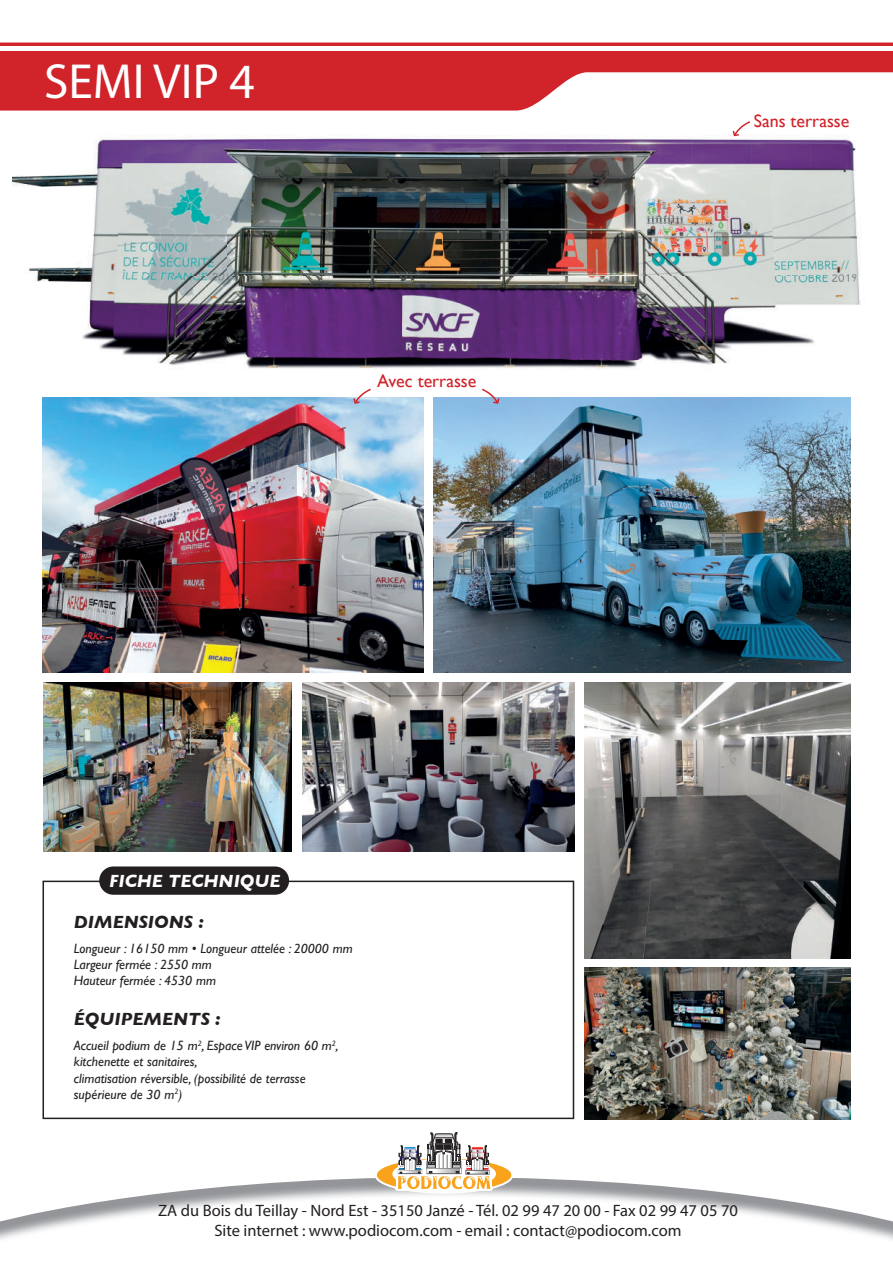
<style>
.page{position:relative;width:893px;height:1263px;background:#fff}
.page>*{position:absolute;margin:0;border:0;box-sizing:border-box;transform-origin:0 0}
.t1{font:49.5px "Myriad Pro";color:#fff}
.t2{font:18px "Gill Sans";color:#d1232a}
.t3{font:italic 700 18px "Gill Sans";color:#231f20}
.t4{font:italic 700 18px "Gill Sans";color:#fff}
.t5{font:16.5px/19.8px "Myriad Pro";color:#231f20;text-align:center}
.t6{font:italic 13.5px/16.2px "Gill Sans";color:#231f20}
</style>
<div class="page">
<svg style="left:0;top:968px;width:893px;height:257px"></svg>
<svg style="left:374px;top:1130px;width:140px;height:73px"></svg>
<img style="left:13px;top:131px;width:847px;height:238px">
<svg style="left:43px;top:881px;width:531px;height:238px"></svg>
<div style="left:99px;top:866px;width:190px;height:29px;background:#231f20;border-radius:14px"></div>
<svg style="left:0;top:43px;width:893px;height:68px;fill:#d1232a"></svg>
<hr style="left:0;top:47px;width:893px;height:4px;background:#fff">
<img style="left:584px;top:967px;width:266px;height:152px">
<img style="left:43px;top:397px;width:380px;height:276px">
<img style="left:434px;top:397px;width:416px;height:276px">
<img style="left:43px;top:682px;width:249px;height:170px">
<img style="left:303px;top:682px;width:271px;height:170px">
<img style="left:584px;top:682px;width:266px;height:276px">
<svg style="left:733px;top:121px;width:17px;height:15px"></svg>
<svg style="left:353px;top:389px;width:18px;height:15px"></svg>
<svg style="left:482px;top:389px;width:17px;height:15px"></svg>
<h1 class="t1" style="left:44px;top:51px;width:212px">SEMI VIP 4</h1>
<h2 class="t2" style="left:377px;top:370px;width:101px">Avec terrasse</h2>
<h2 class="t2" style="left:754px;top:110px;width:97px">Sans terrasse</h2>
<h2 class="t4" style="left:109px;top:871px;width:173px">FICHE TECHNIQUE</h2>
<h2 class="t3" style="left:74px;top:911px;width:131px">DIMENSIONS :</h2>
<p class="t6" style="left:74px;top:940px;width:280px">Longueur : 16150 mm • Longueur attelée : 20000 mm<br>Largeur fermée : 2550 mm<br>Hauteur fermée : 4530 mm</p>
<h2 class="t3" style="left:74px;top:1009px;width:148px">ÉQUIPEMENTS :</h2>
<p class="t6" style="left:74px;top:1037px;width:266px">Accueil podium de 15 m<sup>2</sup>, Espace VIP environ 60 m<sup>2</sup>, kitchenette et sanitaires,<br>climatisation réversible, (possibilité de terrasse supérieure de 30 m<sup>2</sup>)</p>
<p class="t5" style="left:158px;top:1201px;width:581px">ZA du Bois du Teillay - Nord Est - 35150 Janzé - Tél. 02 99 47 20 00 - Fax 02 99 47 05 70<br>Site internet : www.podiocom.com - email : contact@podiocom.com</p>
</div>
